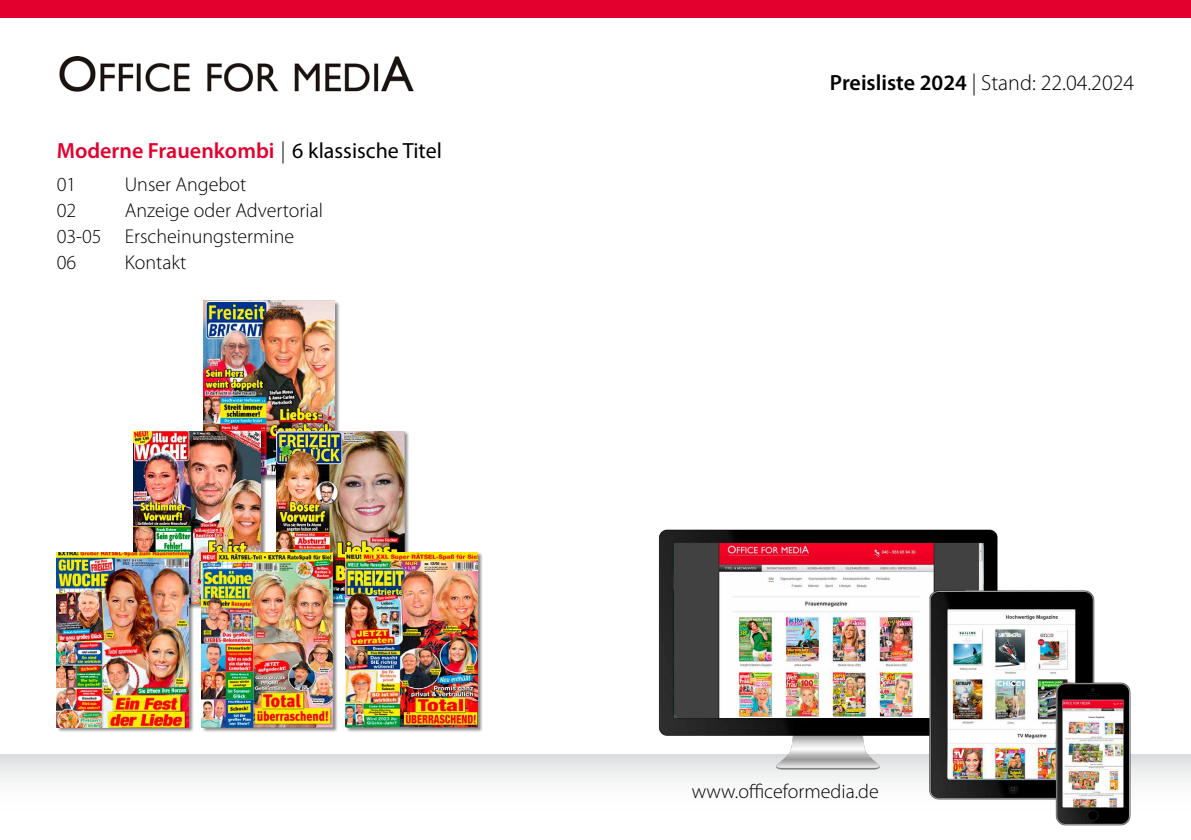
<style>
.page{position:relative;width:1191px;height:840px;background:#fff}
.page>*{position:absolute;margin:0;border:0;box-sizing:border-box;transform-origin:0 0}
.t1{font:600 22px "Myriad Pro";color:#e3002f}
.t2{font:300 22px "Myriad Pro";color:#000}
.t3{font:300 20px/26px "Myriad Pro";color:#000}
.s1{font-weight:300;color:#000}
.s2{font-weight:400;color:#000}
.s3{font-weight:600}
</style>
<div class="page">
<div style="left:204px;top:301px;width:136px;height:180px;background:#000;opacity:.45"></div>
<img style="left:204px;top:300px;width:131px;height:175px">
<div style="left:0;top:0;width:1191px;height:17px;background:#e3002f"></div>
<img style="left:59px;top:57px;width:355px;height:35px">
<div style="left:0;top:754px;width:1191px;height:79px;background:linear-gradient(to bottom,#e5e6e6,#fff)"></div>
<img style="left:658px;top:529px;width:473px;height:297px">
<div style="left:277px;top:431px;width:132px;height:177px;background:#000;opacity:.45"></div>
<img style="left:277px;top:431px;width:127px;height:171px">
<div style="left:133px;top:431px;width:133px;height:177px;background:#000;opacity:.45"></div>
<img style="left:133px;top:431px;width:127px;height:172px">
<div style="left:202px;top:552px;width:136px;height:180px;background:#000;opacity:.45"></div>
<img style="left:202px;top:552px;width:131px;height:174px">
<div style="left:57px;top:552px;width:137px;height:180px;background:#000;opacity:.45"></div>
<img style="left:57px;top:552px;width:131px;height:174px">
<div style="left:346px;top:552px;width:137px;height:180px;background:#000;opacity:.45"></div>
<img style="left:346px;top:552px;width:131px;height:174px">
<p class="t1" style="left:57px;top:137px;width:387px">Moderne Frauenkombi <span class="s1">|</span> <span class="s2">6 klassische Titel</span></p>
<p class="t3" style="left:57px;top:171px;width:21px">01</p>
<p class="t3" style="left:125px;top:171px;width:123px">Unser Angebot</p>
<p class="t3" style="left:57px;top:197px;width:21px">02</p>
<p class="t3" style="left:57px;top:197px;width:268px;text-indent:68px">Anzeige oder Advertorial<br>03-05 Erscheinungstermine<br>06</p>
<p class="t3" style="left:125px;top:249px;width:63px">Kontakt</p>
<p class="t2" style="left:830px;top:70px;width:306px"><span class="s3">Preisliste 2024</span> | Stand: 22.04.2024</p>
<p class="t3" style="left:692px;top:778px;width:188px">www.officeformedia.de</p>
</div>
